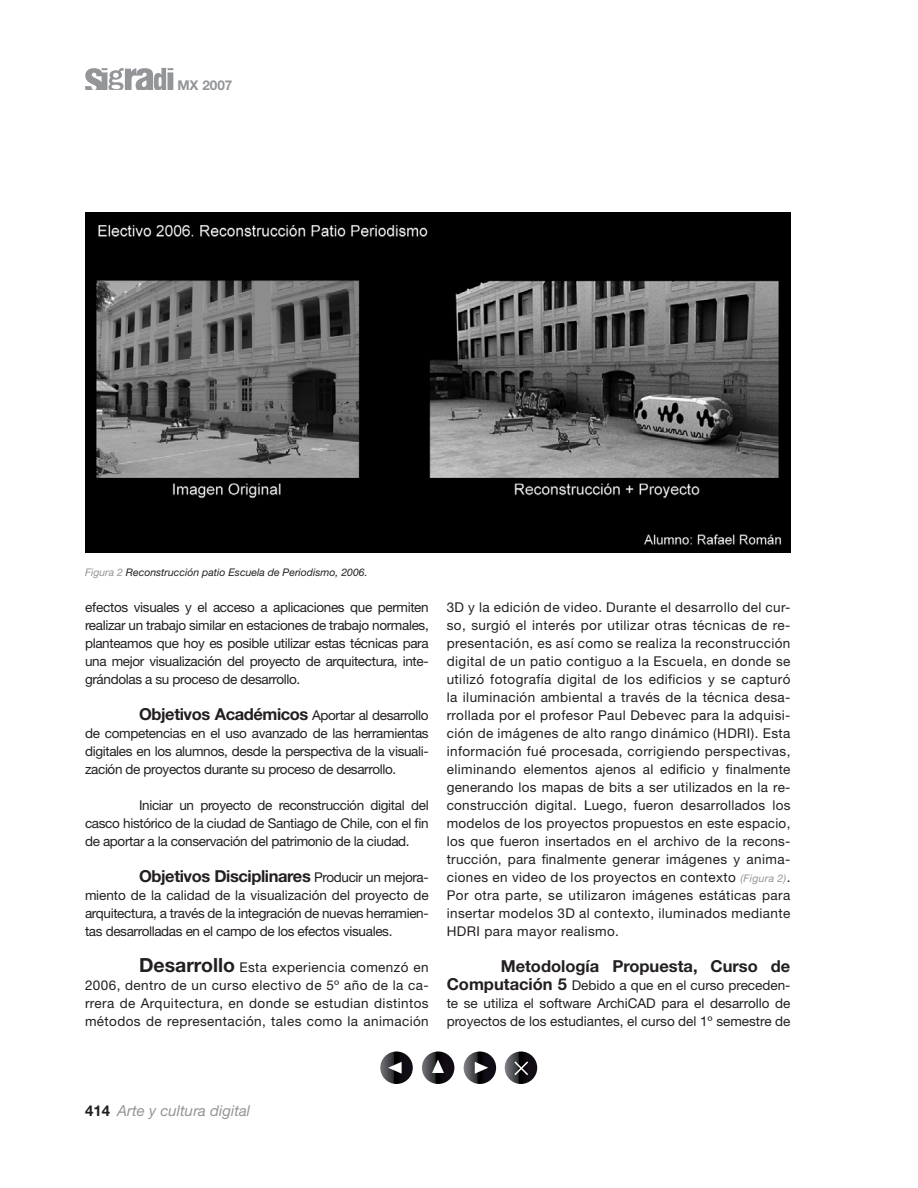
<style>
.page{position:relative;width:918px;height:1188px;background:#fff}
.page>*{position:absolute;margin:0;border:0;box-sizing:border-box;transform-origin:0 0}
.t1{font:700 16.5px "Helvetica Neue";letter-spacing:-.025em;color:#231f20}
.t2{font:700 16.5px "Helvetica Neue";color:#231f20}
.t3{font:italic 15px "Helvetica Neue";color:#939598}
.t4{font:700 15px "Helvetica Neue";color:#231f20}
.t5{font:13.5px/18px "Helvetica Neue";letter-spacing:-.025em;color:#231f20;text-align:justify}
.t6{font:700 13.5px "Helvetica Neue";color:#939598}
.t7{font:italic 10.5px "Helvetica Neue";color:#231f20}
.s1{color:#939598}
.s2{font-weight:400;font-size:13.5px}
.s3{font-weight:700;font-size:19.5px}
.s4{font-style:italic;font-size:10.5px;color:#939598}
.s5{font-weight:700;font-size:16.5px}
</style>
<div class="page">
<svg style="left:85px;top:68px;width:88px;height:22px"></svg>
<img style="left:85px;top:213px;width:705px;height:339px">
<svg style="left:380px;top:1052px;width:33px;height:32px"></svg>
<svg style="left:388px;top:1062px;width:14px;height:12px"></svg>
<svg style="left:422px;top:1052px;width:32px;height:32px"></svg>
<svg style="left:432px;top:1059px;width:12px;height:14px"></svg>
<svg style="left:464px;top:1052px;width:32px;height:32px"></svg>
<svg style="left:475px;top:1062px;width:13px;height:12px"></svg>
<svg style="left:505px;top:1052px;width:32px;height:32px"></svg>
<svg style="left:513px;top:1060px;width:17px;height:17px"></svg>
<p class="t6" style="left:177px;top:80px;width:57px">MX 2007</p>
<p class="t7" style="left:85px;top:569px;width:284px"><span class="s1">Figura 2</span> Reconstrucción patio Escuela de Periodismo, 2006.</p>
<p class="t5" style="left:85px;top:600px;width:345px">efectos visuales y el acceso a aplicaciones que permiten realizar un trabajo similar en estaciones de trabajo normales, planteamos que hoy es posible utilizar estas técnicas para una mejor visualización del proyecto de arquitectura, inte&shy;grándolas a su proceso de desarrollo.</p>
<p class="t1" style="left:139px;top:708px;width:291px">Objetivos Académicos <span class="s2">Aportar al desarrollo</span></p>
<p class="t5" style="left:85px;top:726px;width:345px">de competencias en el uso avanzado de las herramientas digitales en los alumnos, desde la perspectiva de la visuali&shy;zación de proyectos durante su proceso de desarrollo.</p>
<p class="t5" style="left:85px;top:798px;width:345px;text-indent:54px">Iniciar un proyecto de reconstrucción digital del casco histórico de la ciudad de Santiago de Chile, con el fin de aportar a la conservación del patrimonio de la ciudad.</p>
<p class="t1" style="left:139px;top:870px;width:291px">Objetivos Disciplinares <span class="s2">Producir un mejora-</span></p>
<p class="t5" style="left:85px;top:888px;width:345px">miento de la calidad de la visualización del proyecto de arquitectura, a través de la integración de nuevas herramien&shy;tas desarrolladas en el campo de los efectos visuales.</p>
<p class="t5" style="left:85px;top:960px;width:345px;text-indent:54px"><span class="s3">Desarrollo</span> Esta experiencia comenzó en 2006, dentro de un curso electivo de 5º año de la ca&shy;rrera de Arquitectura, en donde se estudian distintos métodos de representación, tales como la animación</p>
<p class="t5" style="left:447px;top:600px;width:345px">3D y la edición de video. Durante el desarrollo del cur&shy;so, surgió el interés por utilizar otras técnicas de re&shy;presentación, es así como se realiza la reconstrucción digital de un patio contiguo a la Escuela, en donde se utilizó fotografía digital de los edificios y se capturó la iluminación ambiental a través de la técnica desa&shy;rrollada por el profesor Paul Debevec para la adquisi&shy;ción de imágenes de alto rango dinámico (HDRI). Esta información fué procesada, corrigiendo perspectivas, eliminando elementos ajenos al edificio y finalmente generando los mapas de bits a ser utilizados en la re&shy;construcción digital. Luego, fueron desarrollados los modelos de los proyectos propuestos en este espacio, los que fueron insertados en el archivo de la recons&shy;trucción, para finalmente generar imágenes y anima&shy;ciones en video de los proyectos en contexto <span class="s4">(Figura 2)</span>.<br>Por otra parte, se utilizaron imágenes estáticas para insertar modelos 3D al contexto, iluminados mediante HDRI para mayor realismo.</p>
<p class="t2" style="left:501px;top:960px;width:291px">Metodología Propuesta, Curso de</p>
<p class="t5" style="left:447px;top:978px;width:345px"><span class="s5">Computación 5</span> Debido a que en el curso preceden&shy;te se utiliza el software ArchiCAD para el desarrollo de proyectos de los estudiantes, el curso del 1º semestre de</p>
<p class="t3" style="left:117px;top:1105px;width:135px">Arte y cultura digital</p>
<p class="t4" style="left:85px;top:1105px;width:27px">414</p>
</div>
